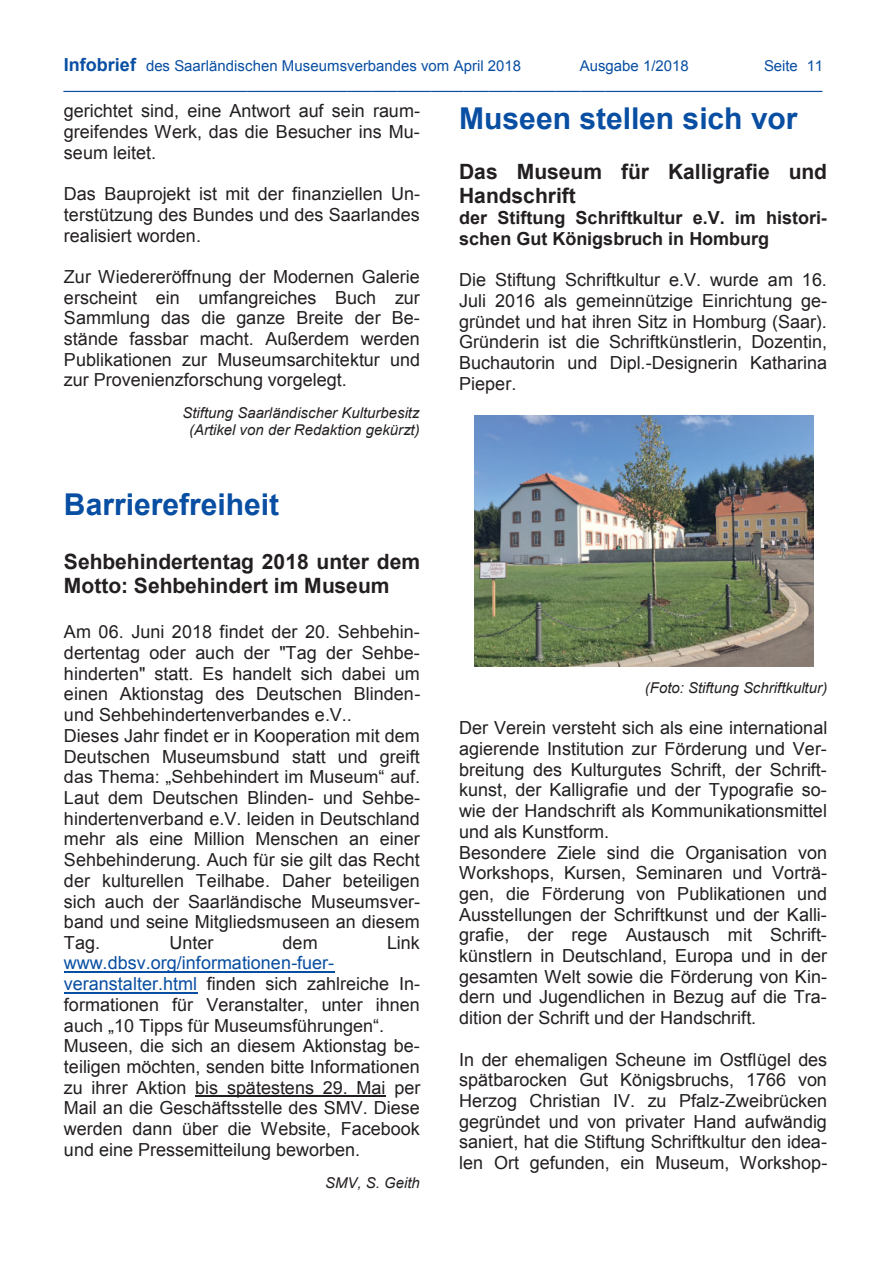
<style>
.page{position:relative;width:893px;height:1263px;background:#fff}
.page>*{position:absolute;margin:0;border:0;box-sizing:border-box;transform-origin:0 0}
.t1{font:700 30px "Arial";color:#084ea2}
.t2{font:700 21px/24.2px "Arial";color:#231f20}
.t3{font:18px/20.7px "Arial";color:#231f20;text-align:justify}
.t4{font:700 18px/20.7px "Arial";color:#231f20}
.t5{font:18px "Arial";letter-spacing:.005em;color:#231f20}
.t6{font:15px/18px "Arial";color:#084ea2;text-align:right}
.t7{font:italic 15px/17.2px "Arial";color:#231f20;text-align:center}
.s1{font-weight:700;font-size:18px}
.s2{font-style:inherit}
.s3{color:#084ea2}
</style>
<div class="page">
<hr style="left:64px;top:971px;width:270px;height:2px;background:#084ea2">
<hr style="left:64px;top:992px;width:133px;height:1px;background:#084ea2">
<hr style="left:195px;top:1096px;width:190px;height:1px;background:#231f20">
<img style="left:475px;top:415px;width:338px;height:252px">
<p class="t6" style="left:64px;top:58px;width:459px"><span class="s1">Infobrief</span> des Saarländischen Museumsverbandes vom April 2018</p>
<p class="t6" style="left:580px;top:58px;width:110px">Ausgabe 1/2018</p>
<p class="t6" style="left:64px;top:58px;width:761px">Seite 11 ___________________________________________________________________________________________</p>
<p class="t3" style="left:64px;top:102px;width:358px">gerichtet sind, eine Antwort auf sein raum&shy;greifendes Werk, das die Besucher ins Mu&shy;seum leitet.</p>
<p class="t3" style="left:64px;top:185px;width:358px">Das Bauprojekt ist mit der finanziellen Un&shy;terstützung des Bundes und des Saarlandes realisiert worden.</p>
<p class="t3" style="left:64px;top:268px;width:358px">Zur Wiedereröffnung der Modernen Galerie erscheint ein umfangreiches Buch zur Sammlung das die ganze Breite der Be&shy;stände fassbar macht. Außerdem werden Publikationen zur Museumsarchitektur und zur Provenienzforschung vorgelegt.</p>
<p class="t7" style="left:182px;top:405px;width:239px">Stiftung Saarländischer Kulturbesitz (Artikel von der Redaktion gekürzt)</p>
<h1 class="t1" style="left:459px;top:107px;width:340px">Museen stellen sich vor</h1>
<p class="t2" style="left:459px;top:161px;width:369px">Das Museum für Kalligrafie und<br>Handschrift</p>
<p class="t4" style="left:459px;top:209px;width:369px">der Stiftung Schriftkultur e.V. im histori&shy;schen Gut Königsbruch in Homburg</p>
<p class="t3" style="left:459px;top:271px;width:370px">Die Stiftung Schriftkultur e.V. wurde am 16.<br>Juli 2016 als gemeinn<span class="s2">ü</span>tzige Einrichtung ge&shy;gr<span class="s2">ü</span>ndet und hat ihren Sitz in Homburg (Saar).<br>Gr<span class="s2">ü</span>nderin ist die Schriftk<span class="s2">ü</span>nstlerin, Dozentin, Buchautorin und Dipl.-Designerin Katharina Pieper.</p>
<h1 class="t1" style="left:64px;top:493px;width:217px">Barrierefreiheit</h1>
<p class="t2" style="left:64px;top:551px;width:358px">Sehbehindertentag 2018 unter dem<br>Motto: Sehbehindert im Museum</p>
<p class="t3" style="left:64px;top:623px;width:358px;text-align:left">Am 06. Juni 2018 findet der 20. Sehbehin&shy;dertentag oder auch der "Tag der Sehbe&shy;hinderten" statt. Es handelt sich dabei um einen Aktionstag des Deutschen Blinden&shy;und Sehbehindertenverbandes e.V..<br>Dieses Jahr findet er in Kooperation mit dem Deutschen Museumsbund statt und greift</p>
<p class="t5" style="left:64px;top:770px;width:358px">das Thema: „Sehbehindert im Museum“ auf.</p>
<p class="t3" style="left:64px;top:789px;width:358px">Laut dem Deutschen Blinden- und Sehbe&shy;hindertenverband e.V. leiden in Deutschland mehr als eine Million Menschen an einer Sehbehinderung. Auch für sie gilt das Recht der kulturellen Teilhabe. Daher beteiligen sich auch der Saarländische Museumsver&shy;band und seine Mitgliedsmuseen an diesem Tag.</p>
<p class="t3" style="left:169px;top:934px;width:46px">Unter</p>
<p class="t3" style="left:283px;top:934px;width:37px">dem</p>
<p class="t3" style="left:387px;top:934px;width:34px">Link</p>
<p class="t3" style="left:64px;top:954px;width:358px;text-align:left"><span class="s3">www.dbsv.org/informationen-fuer&shy;veranstalter.html</span> finden sich zahlreiche In&shy;formationen für Veranstalter, unter ihnen au<span class="s2">ch „10 Tipps für Museumsführungen“.<br></span>Museen, die sich an diesem Aktionstag be&shy;teiligen möchten, senden bitte Informationen zu ihrer Aktion bis spätestens 29. Mai per Mail an die Geschäftsstelle des SMV. Diese werden dann über die Website, Facebook und eine Pressemitteilung beworben.</p>
<p class="t7" style="left:325px;top:1175px;width:96px">SMV, S. Geith</p>
<p class="t7" style="left:645px;top:681px;width:184px">(Foto: Stiftung Schriftkultur)</p>
<p class="t3" style="left:459px;top:719px;width:370px;text-align:left">Der Verein versteht sich als eine international agierende Institution zur Förderung und Ver&shy;breitung des Kulturgutes Schrift, der Schrift&shy;kunst, der Kalligrafie und der Typografie so&shy;wie der Handschrift als Kommunikationsmittel und als Kunstform.<br>Besondere Ziele sind die Organisation von Workshops, Kursen, Seminaren und Vorträ&shy;gen, die Förderung von Publikationen und Ausstellungen der Schriftkunst und der Kalli&shy;grafie, der rege Austausch mit Schrift&shy;k<span class="s2">ü</span>nstlern in Deutschland, Europa und in der gesamten Welt sowie die Förderung von Kin&shy;dern und Jugendlichen in Bezug auf die Tra&shy;dition der Schrift und der Handschrift.</p>
<p class="t3" style="left:459px;top:1050px;width:370px">In der ehemaligen Scheune im Ostfl<span class="s2">ü</span>gel des spätbarocken Gut Königsbruchs, 1766 von Herzog Christian IV. zu Pfalz-Zweibrücken gegründet und von privater Hand aufwändig saniert, hat die Stiftung Schriftkultur den idea&shy;len Ort gefunden, ein Museum, Workshop-</p>
</div>
